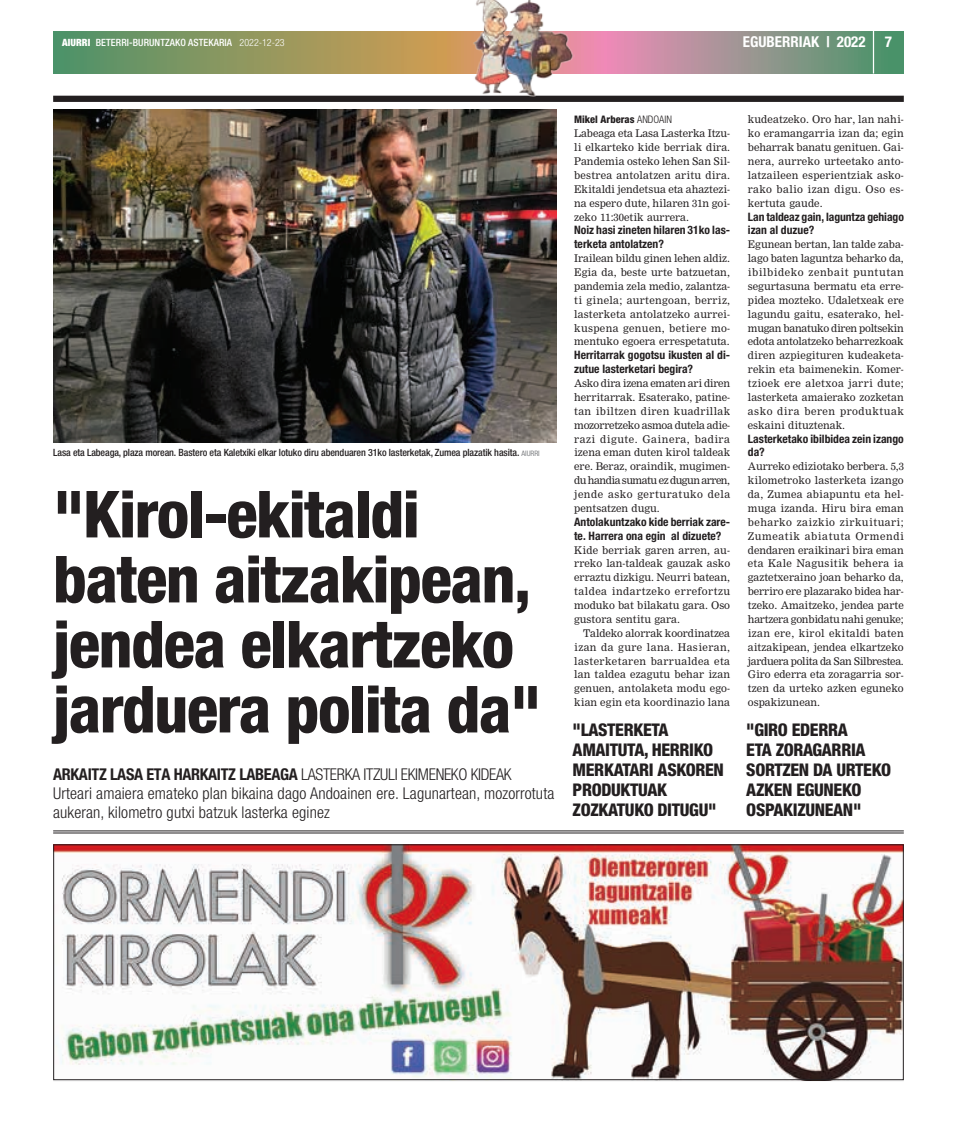
<style>
.page{position:relative;width:957px;height:1134px;background:#fff}
.page>*{position:absolute;margin:0;border:0;box-sizing:border-box;transform-origin:0 0}
.t1{font:800 condensed 65px/65px "Helvetica Neue";letter-spacing:-.02em;color:#231f20}
.t2{font:800 condensed 17.5px/20px "Helvetica Neue";letter-spacing:.145em;color:#231f20}
.t3{font:800 condensed 17.5px/20px "Helvetica Neue";letter-spacing:.07em;color:#231f20}
.t4{font:300 condensed 16.25px/18.8px "Helvetica Neue";letter-spacing:.01em;color:#231f20}
.t5{font:700 condensed 16.25px "Helvetica Neue";color:#231f20}
.t6{font:700 condensed 15px "Helvetica Neue";color:#fff}
.t7{font:700 condensed 11.62px/13.9px "Helvetica Neue";color:#231f20}
.t8{font:10.38px/13.9px "M Nimrod";letter-spacing:.01em;color:#231f20;text-align:justify}
.t9{font:800 condensed 10.38px "Helvetica Neue";color:#231f20}
.t10{font:500 condensed 10px "Helvetica Neue";letter-spacing:-.01em;color:#231f20}
.t11{font:500 condensed 10px "Helvetica Neue";letter-spacing:.01em;color:#fff}
.s1{font-weight:900}
.s2{font-weight:300}
.s3{font-weight:400;font-size:7.5px;color:#808285}
.s4{font-weight:700}
</style>
<div class="page">
<hr style="left:53px;top:1080px;width:851px;height:1px;background:#231f20">
<img style="left:55px;top:846px;width:846px;height:232px">
<div style="left:53px;top:844px;width:850px;height:236px;border:1px solid #231f20"></div>
<hr style="left:53px;top:831px;width:851px;height:1px;background:#231f20">
<hr style="left:53px;top:833px;width:851px;height:1px;background:#231f20">
<div style="left:53px;top:96px;width:851px;height:6px;background:#231f20"></div>
<svg style="left:53px;top:31px;width:851px;height:43px;background:#999575"></svg>
<hr style="left:873px;top:31px;width:1px;height:43px;background:#fff">
<img style="left:470px;top:0;width:104px;height:97px">
<img style="left:53px;top:110px;width:503px;height:333px">
<p class="t11" style="left:62px;top:37px;width:224px"><span class="s1">AIURRI</span> BETERRI-BURUNTZAKO ASTEKARIA <span class="s2">2022-12-23</span></p>
<h3 class="t6" style="left:743px;top:33px;width:25px">EGUBERRIAK</h3>
<h3 class="t6" style="left:826px;top:33px;width:41px">| 2022</h3>
<h3 class="t6" style="left:885px;top:33px;width:9px">7</h3>
<p class="t10" style="left:53px;top:447px;width:488px">Lasa eta Labeaga, plaza morean. Bastero eta Kaletxiki elkar lotuko diru abenduaren 31ko lasterketak, Zumea plazatik hasita. <span class="s3">AIURRI</span></p>
<h1 class="t1" style="left:53px;top:481px;width:490px">"KIROL-EKITALDI<br>BATEN AITZAKIPEAN,<br>JENDEA ELKARTZEKO<br>JARDUERA POLITA DA"</h1>
<h3 class="t5" style="left:53px;top:764px;width:9px">ARKAITZ</h3>
<h3 class="t5" style="left:110px;top:764px;width:17px">LASA</h3>
<h3 class="t5" style="left:146px;top:764px;width:45px">ETA HARKAITZ</h3>
<h3 class="t4" style="left:53px;top:765px;width:503px;text-indent:186px"><span class="s4">labeaga</span> lasterka itzuli ekimeneko kideak<br>Urteari amaiera emateko plan bikaina dago Andoainen ere. Lagunartean, mozorrotuta aukeran, kilometro gutxi batzuk lasterka eginez</h3>
<p class="t9" style="left:574px;top:113px;width:99px">MIKEL ARBERAS <span class="s2">andoain</span></p>
<p class="t8" style="left:574px;top:127px;width:157px">Labeaga eta Lasa Lasterka Itzu&shy;li elkarteko kide berriak dira.<br>Pandemia osteko lehen San Sil&shy;bestrea antolatzen aritu dira.<br>Ekitaldi jendetsua eta ahaztezi&shy;na espero dute, hilaren 31n goi&shy;zeko 11:30etik aurrera.</p>
<p class="t7" style="left:574px;top:223px;width:157px">Noiz hasi zineten hilaren 31ko las&shy;terketa antolatzen?</p>
<p class="t8" style="left:574px;top:252px;width:157px">Irailean bildu ginen lehen aldiz.<br>Egia da, beste urte batzuetan, pandemia zela medio, zalantza&shy;ti ginela; aurtengoan, berriz, lasterketa antolatzeko aurrei&shy;kuspena genuen, betiere mo&shy;mentuko egoera errespetatuta.</p>
<p class="t7" style="left:574px;top:348px;width:157px">Herritarrak gogotsu ikusten al di&shy;zutue lasterketari begira?</p>
<p class="t8" style="left:574px;top:376px;width:158px">Asko dira izena ematen ari diren herritarrak. Esaterako, patine&shy;tan ibiltzen diren kuadrillak mozorretzeko asmoa dutela adie&shy;razi digute. Gainera, badira izena eman duten kirol taldeak ere. Beraz, oraindik, mugimen&shy;du handia sumatu ez dugun arren, jende asko gerturatuko dela pentsatzen dugu.</p>
<p class="t7" style="left:574px;top:515px;width:157px">Antolakuntzako kide berriak zare&shy;te. Harrera ona egin al dizuete?</p>
<p class="t8" style="left:574px;top:543px;width:157px">Kide berriak garen arren, au&shy;rreko lan-taldeak gauzak asko erraztu dizkigu. Neurri batean, taldea indartzeko errefortzu moduko bat bilakatu gara. Oso gustora sentitu gara.</p>
<p class="t8" style="left:574px;top:626px;width:157px;text-indent:9px">Taldeko alorrak koordinatzea izan da gure lana. Hasieran, lasterketaren barrualdea eta lan taldea ezagutu behar izan genuen, antolaketa modu ego&shy;kian egin eta koordinazio lana</p>
<h2 class="t2" style="left:572px;top:719px;width:153px">"LASTERKETA<br>AMAITUTA, HERRIKO<br>MERKATARI ASKOREN<br>PRODUKTUAK<br>ZOZKATUKO DITUGU"</h2>
<p class="t8" style="left:748px;top:113px;width:157px">kudeatzeko. Oro har, lan nahi&shy;ko eramangarria izan da; egin beharrak banatu genituen. Gai&shy;nera, aurreko urteetako anto&shy;latzaileen esperientziak asko&shy;rako balio izan digu. Oso es&shy;kertuta gaude.</p>
<p class="t7" style="left:748px;top:209px;width:157px">Lan taldeaz gain, laguntza gehiago izan al duzue?</p>
<p class="t8" style="left:748px;top:238px;width:157px">Egunean bertan, lan talde zaba&shy;lago baten laguntza beharko da, ibilbideko zenbait puntutan segurtasuna bermatu eta erre&shy;pidea mozteko. Udaletxeak ere lagundu gaitu, esaterako, hel&shy;mugan banatuko diren poltsekin edota antolatzeko beharrezkoak diren azpiegituren kudeaketa&shy;rekin eta baimenekin. Komer&shy;tzioek ere aletxoa jarri dute; lasterketa amaierako zozketan asko dira beren produktuak eskaini dituztenak.</p>
<p class="t7" style="left:748px;top:431px;width:157px">Lasterketako ibilbidea zein izango da?</p>
<p class="t8" style="left:748px;top:460px;width:157px">Aurreko ediziotako berbera. 5,3 kilometroko lasterketa izango da, Zumea abiapuntu eta hel&shy;muga izanda. Hiru bira eman beharko zaizkio zirkuituari; Zumeatik abiatuta Ormendi dendaren eraikinari bira eman eta Kale Nagusitik behera ia gaztetxeraino joan beharko da, berriro ere plazarako bidea har&shy;tzeko. Amaitzeko, jendea parte hartzera gonbidatu nahi genuke; izan ere, kirol ekitaldi baten aitzakipean, jendea elkartzeko jarduera polita da San Silbrestea.<br>Giro ederra eta zoragarria sor&shy;tzen da urteko azken eguneko ospakizunean.</p>
<h2 class="t3" style="left:746px;top:719px;width:146px">"GIRO EDERRA<br>ETA ZORAGARRIA<br>SORTZEN DA URTEKO<br>AZKEN EGUNEKO<br>OSPAKIZUNEAN"</h2>
</div>
